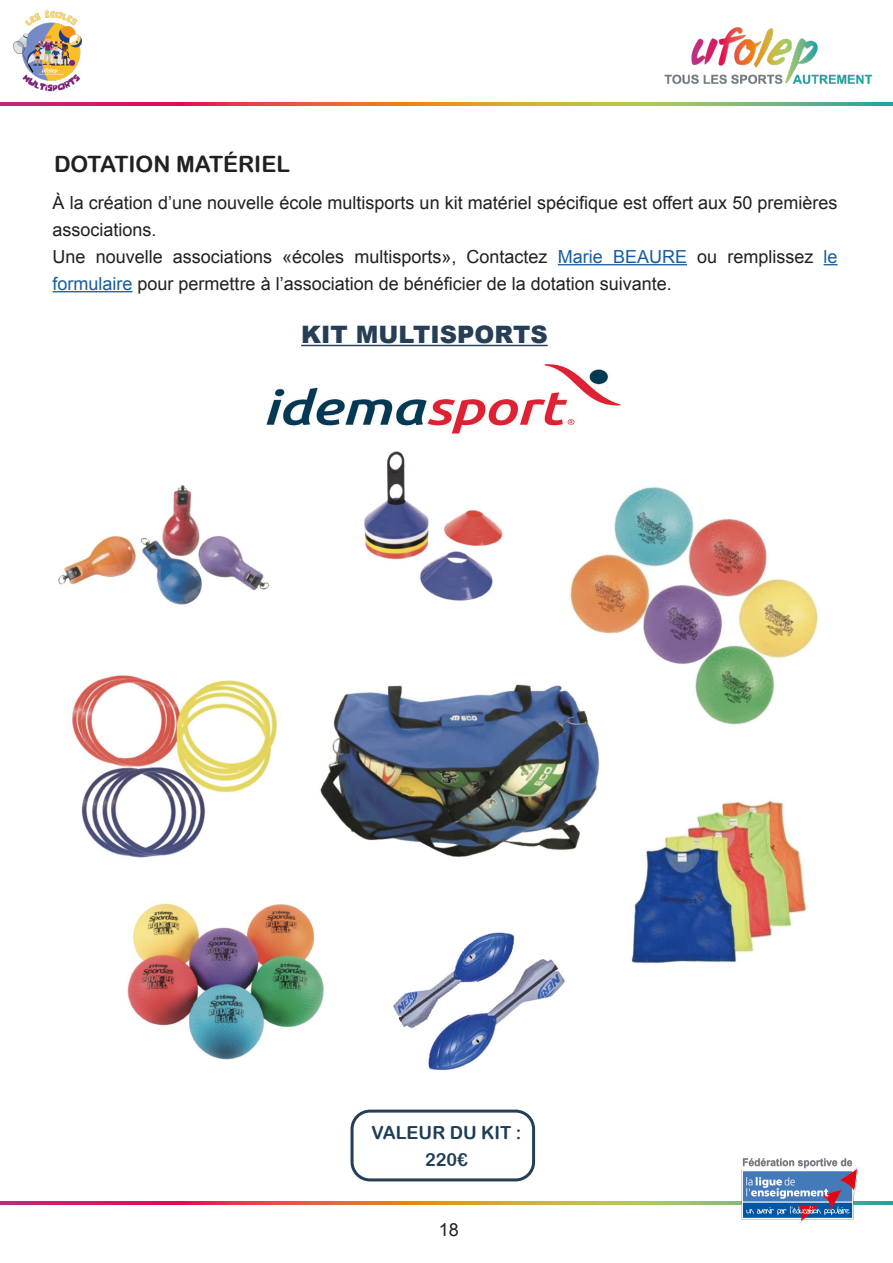
<style>
.page{position:relative;width:893px;height:1263px;background:#fff}
.page>*{position:absolute;margin:0;border:0;box-sizing:border-box;transform-origin:0 0}
.aria{font:900 24px "Arial";color:#263e56}
.BLOC{font:22.5px "Arial Rounded MT Bold";color:#231f20}
.aria-2{font:18px/27px "Arial";color:#231f20}
.aria-3{font:18px "Arial Rounded MT Bold";color:#1e3d56}
.s1{color:#175d9e}
</style>
<div class="page">
<img style="left:0;top:1201px;width:893px;height:3px">
<img style="left:731px;top:1158px;width:132px;height:65px">
<img style="left:664px;top:27px;width:209px;height:57px">
<img style="left:0;top:102px;width:893px;height:3px">
<img style="left:13px;top:10px;width:69px;height:82px">
<hr style="left:558px;top:264px;width:129px;height:1px;background:#175d9e">
<svg style="left:823px;top:264px;width:14px;height:1px"></svg>
<hr style="left:53px;top:291px;width:80px;height:1px;background:#175d9e">
<img style="left:266px;top:364px;width:355px;height:70px">
<hr style="left:301px;top:345px;width:247px;height:1px;background:#263e56">
<img style="left:58px;top:451px;width:760px;height:620px">
<div style="left:351px;top:1109px;width:184px;height:72px;border:3px solid #243e55;border-radius:18px"></div>
<p class="BLOC" style="left:54px;top:150px;width:237px">DOTATION MATÉRIEL</p>
<p class="aria-2" style="left:53px;top:189px;width:786px">À la création d’une nouvelle école multisports un kit matériel spécifique est offert aux 50 premières associations.</p>
<p class="aria-2" style="left:53px;top:243px;width:786px">Une nouvelle associations «écoles multisports», Contactez <span class="s1">Marie BEAURE</span> ou remplissez <span class="s1">le formulaire</span> pour permettre à l’association de bénéficier de la dotation suivante.</p>
<p class="aria" style="left:301px;top:316px;width:248px">KIT MULTISPORTS</p>
<p class="aria-3" style="left:371px;top:1121px;width:152px">VALEUR DU KIT :</p>
<p class="aria-3" style="left:425px;top:1148px;width:44px">220€</p>
<p class="aria-2" style="left:439px;top:1216px;width:22px">18</p>
</div>
